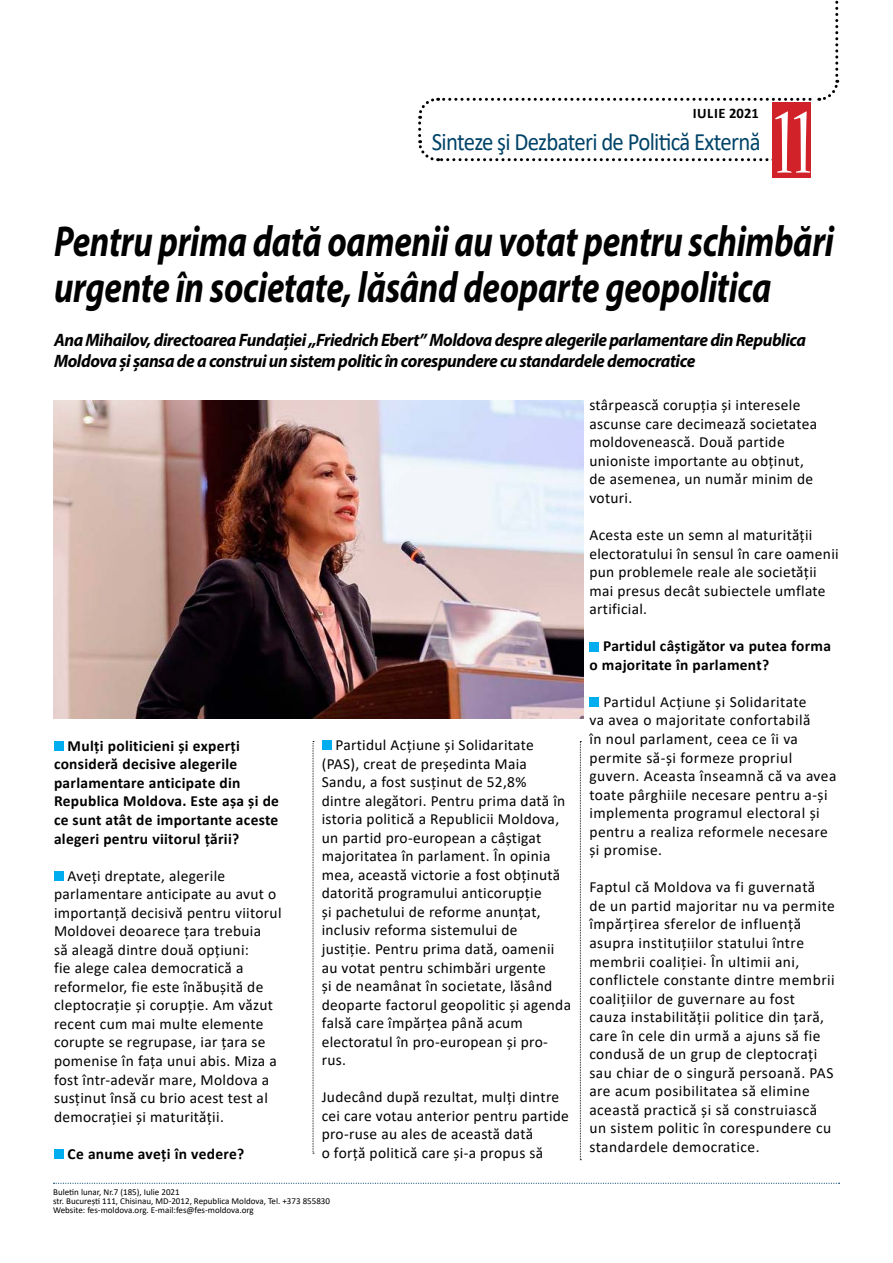
<style>
.page{position:relative;width:893px;height:1263px;background:#fff}
.page>*{position:absolute;margin:0;border:0;box-sizing:border-box;transform-origin:0 0}
.t1{font:condensed 102px "Nueva Std";color:#fff;scale:.82 1}
.t2{font:italic 700 43.5px/46.5px "Myriad Pro";letter-spacing:-.01em;color:#000;scale:.8 1}
.t3{font:25.05px "Calibri";letter-spacing:-.03em;color:#004368;scale:.91 1}
.t4{font:italic 700 18px/21.6px "Myriad Pro";letter-spacing:-.025em;color:#000;scale:.96 1}
.t5{font:15.45px/18.6px "Calibri";letter-spacing:.02em;color:#000}
.t6{font:700 15.45px/18.6px "Calibri";letter-spacing:.02em;color:#000}
.t7{font:700 14.55px "Calibri";letter-spacing:.04em;color:#000}
.t8{font:9px/9px "Calibri";color:#000}
</style>
<div class="page">
<svg style="left:54px;top:1183px;width:786px;height:1px"></svg>
<svg style="left:418px;top:0;width:422px;height:163px"></svg>
<div style="left:772px;top:102px;width:38px;height:76px;background:#d22229"></div>
<svg style="left:313px;top:741px;width:1px;height:413px"></svg>
<svg style="left:580px;top:741px;width:1px;height:419px"></svg>
<div style="left:54px;top:741px;width:10px;height:10px;background:#00aeef"></div>
<div style="left:54px;top:871px;width:10px;height:9px;background:#00aeef"></div>
<div style="left:54px;top:1149px;width:10px;height:10px;background:#00aeef"></div>
<div style="left:322px;top:740px;width:9px;height:10px;background:#00aeef"></div>
<div style="left:589px;top:642px;width:10px;height:9px;background:#00aeef"></div>
<div style="left:589px;top:697px;width:10px;height:10px;background:#00aeef"></div>
<img style="left:54px;top:401px;width:530px;height:318px">
<p class="t7" style="left:693px;top:103px;width:68px">IULIE 2021</p>
<p class="t1" style="left:775px;top:96px;width:47px">11</p>
<p class="t3" style="left:432px;top:124px;width:363px">Sinteze şi Dezbateri de Politică Externă</p>
<p class="t2" style="left:54px;top:217px;width:977px">Pentru prima dată oamenii au votat pentru schimbări urgente în societate, lăsând deoparte geopolitica</p>
<p class="t4" style="left:54px;top:328px;width:785px">Ana Mihailov, directoarea Fundației „Friedrich Ebert” Moldova despre alegerile parlamentare din Republica<br>Moldova și șansa de a construi un sistem politic în corespundere cu standardele democratice</p>
<p class="t6" style="left:54px;top:736px;width:227px;text-indent:14px">Mulți politicieni și experți consideră decisive alegerile parlamentare anticipate din<br>Republica Moldova. Este așa și de ce sunt atât de importante aceste alegeri pentru viitorul țării?</p>
<p class="t5" style="left:54px;top:866px;width:229px;text-indent:14px">Aveți dreptate, alegerile parlamentare anticipate au avut o importanță decisivă pentru viitorul<br>Moldovei deoarece țara trebuia<br>să aleagă dintre două opțiuni:<br>fie alege calea democratică a reformelor, fie este înăbușită de cleptocrație și corupție. Am văzut recent cum mai multe elemente corupte se regrupase, iar țara se pomenise în fața unui abis. Miza a fost într-adevăr mare, Moldova a susținut însă cu brio acest test al democrației și maturității.</p>
<p class="t6" style="left:68px;top:1144px;width:178px">Ce anume aveți în vedere?</p>
<p class="t5" style="left:322px;top:735px;width:251px;text-indent:14px">Partidul Acțiune și Solidaritate (PAS), creat de președinta Maia Sandu, a fost susținut de 52,8%<br>dintre alegători. Pentru prima dată în istoria politică a Republicii Moldova, un partid pro-european a câștigat majoritatea în parlament. În opinia mea, această victorie a fost obținută datorită programului anticorupție<br>și pachetului de reforme anunțat, inclusiv reforma sistemului de<br>justiție. Pentru prima dată, oamenii au votat pentru schimbări urgente<br>și de neamânat în societate, lăsând deoparte factorul geopolitic și agenda falsă care împărțea până acum electoratul în pro-european și pro&shy;rus.</p>
<p class="t5" style="left:322px;top:1087px;width:249px">Judecând după rezultat, mulți dintre cei care votau anterior pentru partide pro-ruse au ales de această dată<br>o forță politică care și-a propus să</p>
<p class="t8" style="left:53px;top:1187px;width:278px">Buletin lunar, Nr.7 (185), Iulie 2021<br>str. București 111, Chisinau, MD-2012, Republica Moldova, Tel. +373 855830<br>Website: fes-moldova.org. E-mail:fes@fes-moldova.org</p>
<p class="t5" style="left:589px;top:395px;width:229px">stârpească corupția și interesele ascunse care decimează societatea moldovenească. Două partide unioniste importante au obținut, de asemenea, un număr minim de voturi.</p>
<p class="t5" style="left:589px;top:525px;width:251px">Acesta este un semn al maturității electoratului în sensul în care oamenii pun problemele reale ale societății mai presus decât subiectele umflate artificial.</p>
<p class="t6" style="left:589px;top:637px;width:243px;text-indent:14px">Partidul câștigător va putea forma o majoritate în parlament?</p>
<p class="t5" style="left:589px;top:692px;width:249px;text-indent:14px">Partidul Acțiune și Solidaritate<br>va avea o majoritate confortabilă<br>în noul parlament, ceea ce îi va permite să-și formeze propriul guvern. Aceasta înseamnă că va avea toate pârghiile necesare pentru a-și implementa programul electoral și pentru a realiza reformele necesare și promise.</p>
<p class="t5" style="left:589px;top:877px;width:247px">Faptul că Moldova va fi guvernată de un partid majoritar nu va permite împărțirea sferelor de influență asupra instituțiilor statului între membrii coaliției. În ultimii ani, conflictele constante dintre membrii coalițiilor de guvernare au fost cauza instabilității politice din țară, care în cele din urmă a ajuns să fie condusă de un grup de cleptocrați sau chiar de o singură persoană. PAS are acum posibilitatea să elimine această practică și să construiască un sistem politic în corespundere cu standardele democratice.</p>
</div>
